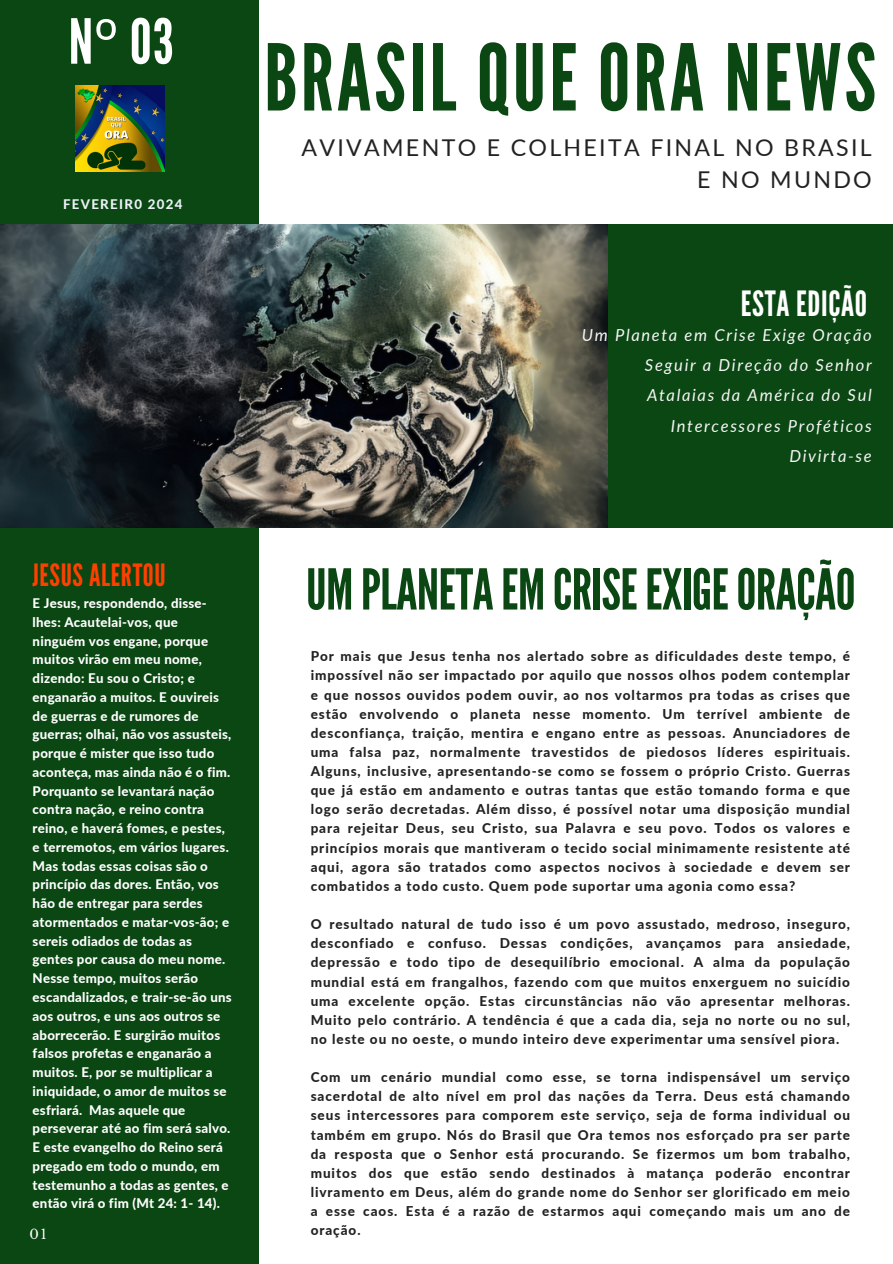
<style>
.page{position:relative;width:893px;height:1264px;background:#fff}
.page>*{position:absolute;margin:0;border:0;box-sizing:border-box;transform-origin:0 0}
.t1{font:91.8px "League Gothic";letter-spacing:.035em;color:#0b4713}
.t2{font:61.95px "League Gothic";color:#fff}
.t3{font:56.25px "League Gothic";letter-spacing:-.01em;color:#0b4713}
.t4{font:34.8px "League Gothic";letter-spacing:.02em;color:#fff}
.t5{font:30.75px "League Gothic";letter-spacing:.02em;color:#fd4000}
.t6{font:23.1px/31.5px "Lato";letter-spacing:.1em;color:#222;text-align:right}
.t7{font:italic 16.5px/30.3px "Lato";letter-spacing:.1em;color:#f5f6f6;text-align:right}
.t8{font:800 13.5px/19.2px "Lato";letter-spacing:.07em;color:#222;text-align:justify}
.t9{font:800 13.2px/18.8px "Lato";letter-spacing:.015em;color:#fff}
.t10{font:800 13.2px "Lato";letter-spacing:.1em;color:#ebf1f5}
.t11{font:13.2px "Libre Baskerville";color:#fff}
.s1{font-family:"Noto Sans"}
</style>
<div class="page">
<div style="left:0;top:0;width:258px;height:1263px;background:#0b4713"></div>
<img style="left:0;top:224px;width:608px;height:303px">
<div style="left:608px;top:224px;width:284px;height:303px;background:#0b4713"></div>
<img style="left:75px;top:85px;width:89px;height:87px">
<p class="t2" style="left:69px;top:6px;width:106px">N<span class="s1">º</span> 03</p>
<h4 class="t10" style="left:63px;top:195px;width:121px">FEVEREIR0 2024</h4>
<p class="t1" style="left:264px;top:25px;width:613px">BRASIL QUE ORA NEWS</p>
<h2 class="t6" style="left:301px;top:131px;width:572px">AVIVAMENTO E COLHEITA FINAL NO BRASIL<br>E NO MUNDO</h2>
<h2 class="t4" style="left:740px;top:283px;width:128px">ESTA EDIÇÃO</h2>
<p class="t7" style="left:582px;top:319px;width:291px">Um Planeta em Crise Exige Oração<br>Seguir a Direção do Senhor<br>Atalaias da América do Sul<br>Intercessores Proféticos<br>Divirta-se</p>
<p class="t5" style="left:33px;top:557px;width:134px">JESUS ALERTOU</p>
<h1 class="t9" style="left:33px;top:593px;width:200px">E Jesus, respondendo, disse&shy;lhes: Acautelai-vos, que ninguém vos engane, porque muitos virão em meu nome, dizendo: Eu sou o Cristo; e enganarão a muitos. E ouvireis de guerras e de rumores de guerras; olhai, não vos assusteis, porque é mister que isso tudo aconteça, mas ainda não é o fim.<br>Porquanto se levantará nação contra nação, e reino contra reino, e haverá fomes, e pestes, e terremotos, em vários lugares.<br>Mas todas essas coisas são o princípio das dores. Então, vos hão de entregar para serdes atormentados e matar-vos-ão; e sereis odiados de todas as gentes por causa do meu nome.<br>Nesse tempo, muitos serão escandalizados, e trair-se-ão uns aos outros, e uns aos outros se aborrecerão. E surgirão muitos falsos profetas e enganarão a muitos. E, por se multiplicar a iniquidade, o amor de muitos se esfriará. Mas aquele que perseverar até ao fim será salvo.<br>E este evangelho do Reino será pregado em todo o mundo, em testemunho a todas as gentes, e então virá o fim (Mt 24: 1- 14).</h1>
<p class="t11" style="left:29px;top:1226px;width:19px">01</p>
<h5 class="t3" style="left:306px;top:557px;width:551px">UM PLANETAEM CRISEEXIGEORAÇÃO</h5>
<p class="t8" style="left:310px;top:646px;width:541px">Por mais que Jesus tenha nos alertado sobre as dificuldades deste tempo, é impossível não ser impactado por aquilo que nossos olhos podem contemplar e que nossos ouvidos podem ouvir, ao nos voltarmos pra todas as crises que estão envolvendo o planeta nesse momento. Um terrível ambiente de desconfiança, traição, mentira e engano entre as pessoas. Anunciadores de uma falsa paz, normalmente travestidos de piedosos líderes espirituais.<br>Alguns, inclusive, apresentando-se como se fossem o próprio Cristo. Guerras que já estão em andamento e outras tantas que estão tomando forma e que logo serão decretadas. Além disso, é possível notar uma disposição mundial para rejeitar Deus, seu Cristo, sua Palavra e seu povo. Todos os valores e princípios morais que mantiveram o tecido social minimamente resistente até aqui, agora são tratados como aspectos nocivos à sociedade e devem ser combatidos a todo custo. Quem pode suportar uma agonia como essa?</p>
<h3 class="t8" style="left:310px;top:914px;width:541px">O resultado natural de tudo isso é um povo assustado, medroso, inseguro, desconfiado e confuso. Dessas condições, avançamos para ansiedade, depressão e todo tipo de desequilíbrio emocional. A alma da população mundial está em frangalhos, fazendo com que muitos enxerguem no suicídio uma excelente opção. Estas circunstâncias não vão apresentar melhoras.<br>Muito pelo contrário. A tendência é que a cada dia, seja no norte ou no sul, no leste ou no oeste, o mundo inteiro deve experimentar uma sensível piora.</h3>
<h6 class="t8" style="left:310px;top:1067px;width:541px">Com um cenário mundial como esse, se torna indispensável um serviço sacerdotal de alto nível em prol das nações da Terra. Deus está chamando seus intercessores para comporem este serviço, seja de forma individual ou também em grupo. Nós do Brasil que Ora temos nos esforçado pra ser parte da resposta que o Senhor está procurando. Se fizermos um bom trabalho, muitos dos que estão sendo destinados à matança poderão encontrar livramento em Deus, além do grande nome do Senhor ser glorificado em meio a esse caos. Esta é a razão de estarmos aqui começando mais um ano de oração.</h6>
</div>
